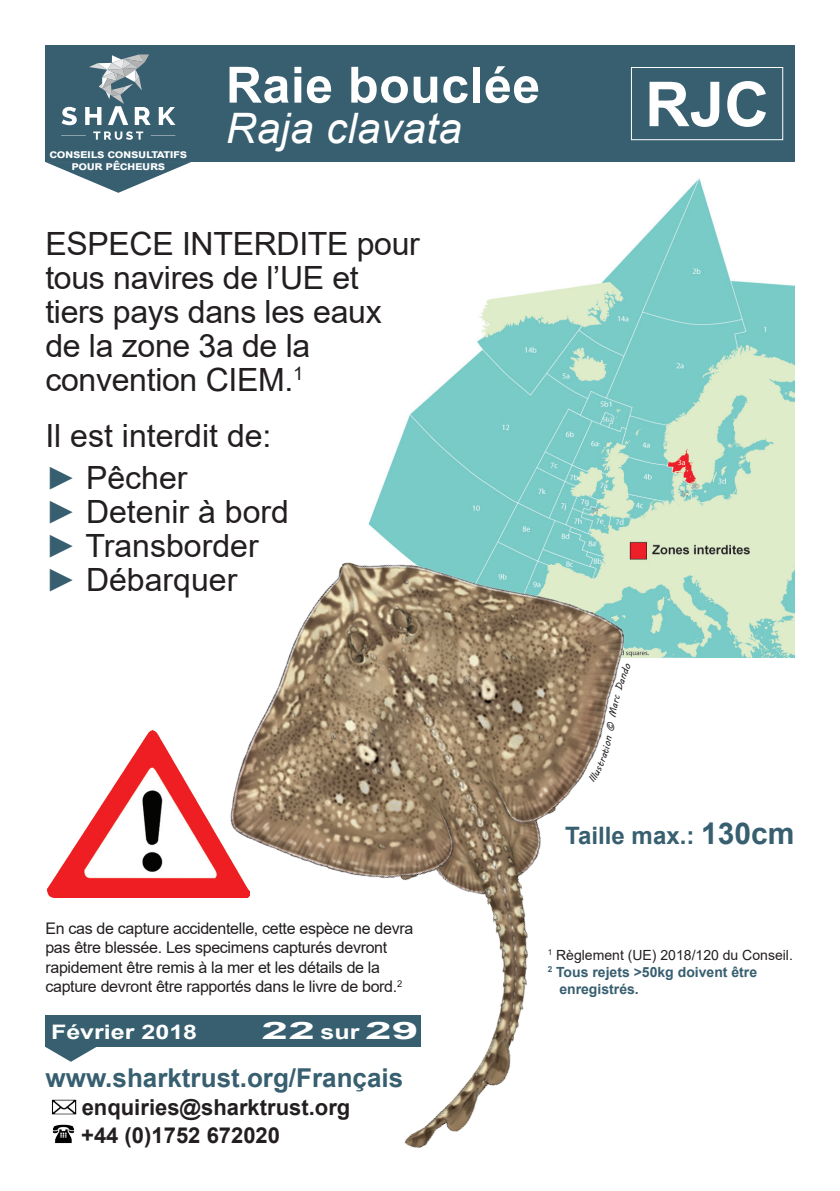
<style>
.page{position:relative;width:840px;height:1191px;background:#fff}
.page>*{position:absolute;margin:0;border:0;box-sizing:border-box;transform-origin:0 0}
.t1{font:700 62px "Arial";color:#fff}
.t2{font:700 50px "Arial";letter-spacing:.01em;color:#fff}
.t3{font:italic 42px "Arial";letter-spacing:.01em;color:#fff}
.t4{font:32px/34px "Arial";letter-spacing:-.01em;color:#231f20}
.t5{font:700 26px "Arial";color:#375f70}
.t6{font:700 24px "Arial";color:#375f70}
.t7{font:700 24px "Arial";color:#fff;scale:2 1}
.t8{font:700 22px/28px "Arial";color:#231f20}
.t9{font:700 20px "Arial";color:#fff;scale:1.25 1}
.t10{font:16px/19.2px "Arial";letter-spacing:-.02em;color:#231f20}
.t11{font:700 14px "Arial";color:#375f70}
.t12{font:14px "Arial";color:#231f20}
.t13{font:700 12px/12px "Arial";letter-spacing:-.03em;color:#fff;text-align:center;scale:1.1 1}
.s1{color:#375f70}
.s2{font-size:20px}
.s3{font-size:30px}
</style>
<div class="page">
<img style="left:52px;top:1124px;width:23px;height:20px">
<img style="left:51px;top:1099px;width:25px;height:15px">
<svg style="left:45px;top:1047px;width:51px;height:14px"></svg>
<div style="left:45px;top:1015px;width:375px;height:32px;background:#375f70"></div>
<div style="left:45px;top:45px;width:749px;height:117px;background:#375f70"></div>
<svg style="left:45px;top:162px;width:146px;height:31px"></svg>
<div style="left:630px;top:67px;width:152px;height:73px;border:1px solid #fff"></div>
<svg style="left:93px;top:131px;width:50px;height:9px"></svg>
<svg style="left:61px;top:135px;width:25px;height:1px"></svg>
<svg style="left:151px;top:135px;width:24px;height:1px"></svg>
<svg style="left:61px;top:107px;width:16px;height:18px"></svg>
<svg style="left:159px;top:107px;width:16px;height:18px"></svg>
<svg style="left:85px;top:54px;width:66px;height:71px"></svg>
<img style="left:48px;top:744px;width:93px;height:153px">
<img style="left:396px;top:178px;width:398px;height:273px">
<img style="left:141px;top:451px;width:654px;height:697px">
<svg style="left:587px;top:663px;width:43px;height:119px"></svg>
<p class="t13" style="left:49px;top:147px;width:127px">conseils consultatifs pour pêcheurs</p>
<h2 class="t2" style="left:226px;top:50px;width:315px">Raie bouclée</h2>
<h3 class="t3" style="left:226px;top:101px;width:237px">Raja clavata</h3>
<h3 class="t4" style="left:45px;top:226px;width:376px">ESPECE INTERDITE pour tous navires de l’UE et tiers pays dans les eaux de la zone 3a de la convention CIEM.<sup>1</sup></h3>
<h3 class="t4" style="left:45px;top:414px;width:227px;line-height:42px">Il est interdit de: <span class="s1">►</span> Pêcher</h3>
<h3 class="t4" style="left:45px;top:494px;width:245px"><span class="s1">►</span> Detenir à bord <span class="s1">►</span> Transborder <span class="s1">►</span> Débarquer</h3>
<h1 class="t1" style="left:644px;top:61px;width:125px">RJC</h1>
<p class="t10" style="left:45px;top:919px;width:369px">En cas de capture accidentelle, cette espèce ne devra pas être blessée. Les specimens capturés devront rapidement être remis à la mer et les détails de la capture devront être rapportés dans le livre de bord.<sup>2</sup></p>
<p class="t9" style="left:51px;top:1017px;width:118px">Février 2018</p>
<h3 class="t7" style="left:261px;top:1013px;width:80px">22<span class="s2">sur</span> 29</h3>
<h3 class="t5" style="left:45px;top:1059px;width:359px">www.sharktrust.org/Français</h3>
<h3 class="t8" style="left:81px;top:1093px;width:270px">enquiries@sharktrust.org +44 (0)1752 672020</h3>
<h3 class="t6" style="left:565px;top:818px;width:230px">Taille max.: <span class="s3">130cm</span></h3>
<p class="t12" style="left:547px;top:945px;width:246px"><sup>1</sup> Règlement (UE) 2018/120 du Conseil.</p>
<p class="t11" style="left:547px;top:962px;width:211px"><sup>2</sup> Tous rejets &gt;50kg doivent être</p>
<p class="t11" style="left:559px;top:979px;width:81px">enregistrés.</p>
</div>
